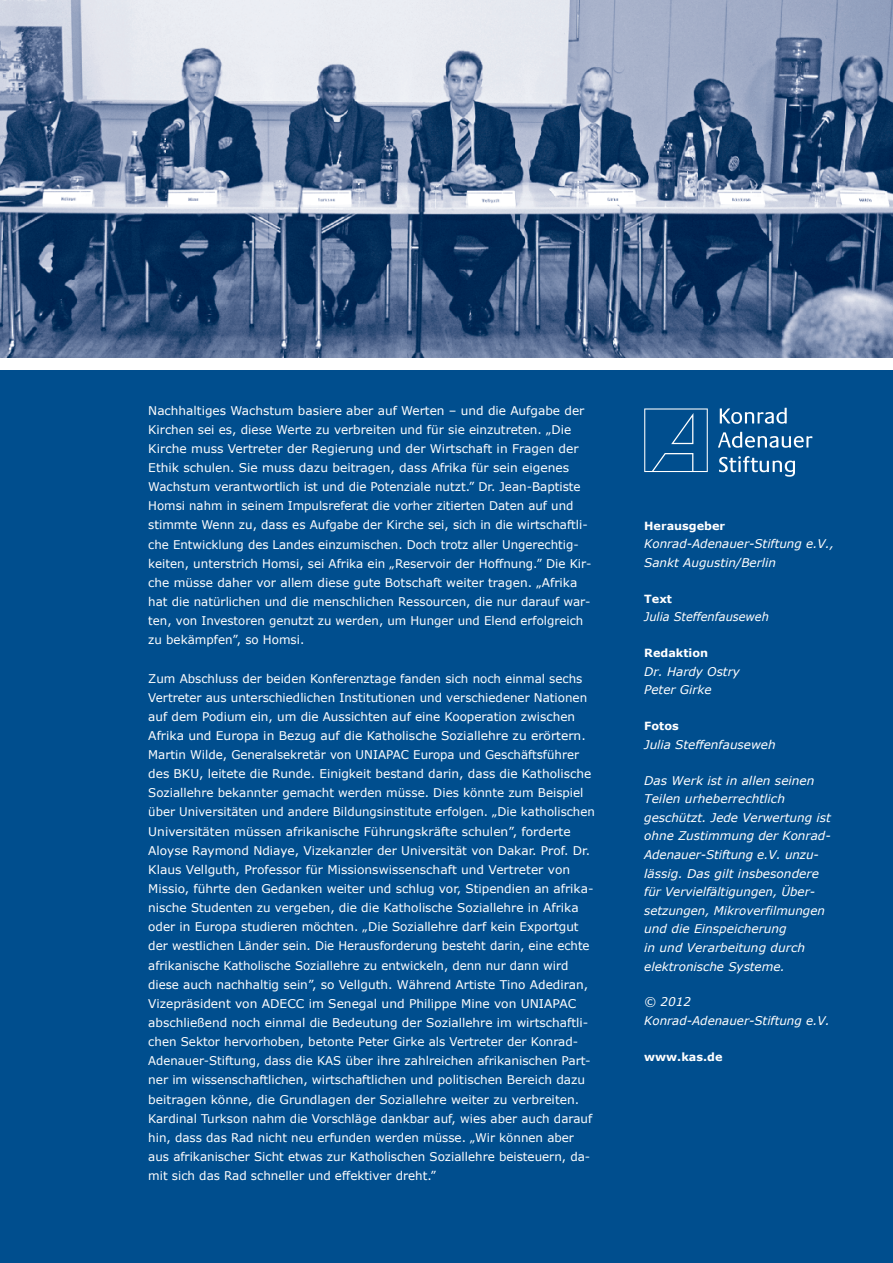
<style>
.page{position:relative;width:893px;height:1263px;background:#fff}
.page>*{position:absolute;margin:0;border:0;box-sizing:border-box;transform-origin:0 0}
.t1{font:12px/19.2px "Verdana";color:#fff}
.t2{font:italic 12px/18.6px "Verdana";color:#fff}
.t3{font:italic 12px "Verdana";color:#fff;scale:.95 1}
.t4{font:700 11.25px "Verdana";color:#fff}
</style>
<div class="page">
<div style="left:0;top:370px;width:893px;height:893px;background:#004e8e"></div>
<svg style="left:644px;top:408px;width:64px;height:64px"></svg>
<svg style="left:720px;top:408px;width:67px;height:16px"></svg>
<svg style="left:718px;top:432px;width:94px;height:16px"></svg>
<svg style="left:719px;top:456px;width:76px;height:21px"></svg>
<img style="left:0;top:0;width:893px;height:357px">
<p class="t1" style="left:148px;top:400px;width:445px">Nachhaltiges Wachstum basiere aber auf Werten – und die Aufgabe der Kirchen sei es, diese Werte zu verbreiten und für sie einzutreten. „Die Kirche muss Vertreter der Regierung und der Wirtschaft in Fragen der Ethik schulen. Sie muss dazu beitragen, dass Afrika für sein eigenes Wachstum verantwortlich ist und die Potenziale nutzt.” Dr. Jean-Baptiste Homsi nahm in seinem Impulsreferat die vorher zitierten Daten auf und stimmte Wenn zu, dass es Aufgabe der Kirche sei, sich in die wirtschaftli&shy;che Entwicklung des Landes einzumischen. Doch trotz aller Ungerechtig&shy;keiten, unterstrich Homsi, sei Afrika ein „Reservoir der Hoffnung.” Die Kir&shy;che müsse daher vor allem diese gute Botschaft weiter tragen. „Afrika hat die natürlichen und die menschlichen Ressourcen, die nur darauf war&shy;ten, von Investoren genutzt zu werden, um Hunger und Elend erfolgreich zu bekämpfen”, so Homsi.</p>
<p class="t1" style="left:148px;top:668px;width:448px">Zum Abschluss der beiden Konferenztage fanden sich noch einmal sechs Vertreter aus unterschiedlichen Institutionen und verschiedener Nationen auf dem Podium ein, um die Aussichten auf eine Kooperation zwischen Afrika und Europa in Bezug auf die Katholische Soziallehre zu erörtern.<br>Martin Wilde, Generalsekretär von UNIAPAC Europa und Geschäftsführer des BKU, leitete die Runde. Einigkeit bestand darin, dass die Katholische Soziallehre bekannter gemacht werden müsse. Dies könnte zum Beispiel über Universitäten und andere Bildungsinstitute erfolgen. „Die katholischen Universitäten müssen afrikanische Führungskräfte schulen”, forderte Aloyse Raymond Ndiaye, Vizekanzler der Universität von Dakar. Prof. Dr.<br>Klaus Vellguth, Professor für Missionswissenschaft und Vertreter von Missio, führte den Gedanken weiter und schlug vor, Stipendien an afrika&shy;nische Studenten zu vergeben, die die Katholische Soziallehre in Afrika oder in Europa studieren möchten. „Die Soziallehre darf kein Exportgut der westlichen Länder sein. Die Herausforderung besteht darin, eine echte afrikanische Katholische Soziallehre zu entwickeln, denn nur dann wird diese auch nachhaltig sein”, so Vellguth. Während Artiste Tino Adediran, Vizepräsident von ADECC im Senegal und Philippe Mine von UNIAPAC abschließend noch einmal die Bedeutung der Soziallehre im wirtschaftli&shy;chen Sektor hervorhoben, betonte Peter Girke als Vertreter der Konrad-Adenauer-Stiftung, dass die KAS über ihre zahlreichen afrikanischen Part&shy;ner im wissenschaftlichen, wirtschaftlichen und politischen Bereich dazu beitragen könne, die Grundlagen der Soziallehre weiter zu verbreiten.<br>Kardinal Turkson nahm die Vorschläge dankbar auf, wies aber auch darauf hin, dass das Rad nicht neu erfunden werden müsse. „Wir können aber aus afrikanischer Sicht etwas zur Katholischen Soziallehre beisteuern, da&shy;mit sich das Rad schneller und effektiver dreht.”</p>
<p class="t4" style="left:644px;top:518px;width:82px">Herausgeber</p>
<p class="t2" style="left:644px;top:534px;width:191px">Konrad-Adenauer-Stiftung e.V.,<br>Sankt Augustin/Berlin</p>
<p class="t4" style="left:644px;top:591px;width:29px">Text</p>
<p class="t3" style="left:644px;top:609px;width:133px">Julia Steffenfauseweh</p>
<p class="t4" style="left:644px;top:646px;width:65px">Redaktion</p>
<p class="t2" style="left:644px;top:662px;width:97px">Dr. Hardy Ostry<br>Peter Girke</p>
<p class="t4" style="left:644px;top:719px;width:36px">Fotos</p>
<p class="t2" style="left:644px;top:735px;width:133px">Julia Steffenfauseweh</p>
<p class="t2" style="left:644px;top:770px;width:188px">Das Werk ist in allen seinen<br>Teilen urheberrechtlich geschützt. Jede Verwertung ist ohne Zustimmung der Konrad-<br>Adenauer-Stiftung e.V. unzu&shy;lässig. Das gilt insbesondere für Vervielfältigungen, Über&shy;setzungen, Mikroverfilmungen und die Einspeicherung<br>in und Verarbeitung durch elektronische Systeme.</p>
<p class="t2" style="left:644px;top:992px;width:187px">© 2012<br>Konrad-Adenauer-Stiftung e.V.</p>
<p class="t4" style="left:644px;top:1050px;width:80px">www.kas.de</p>
</div>
